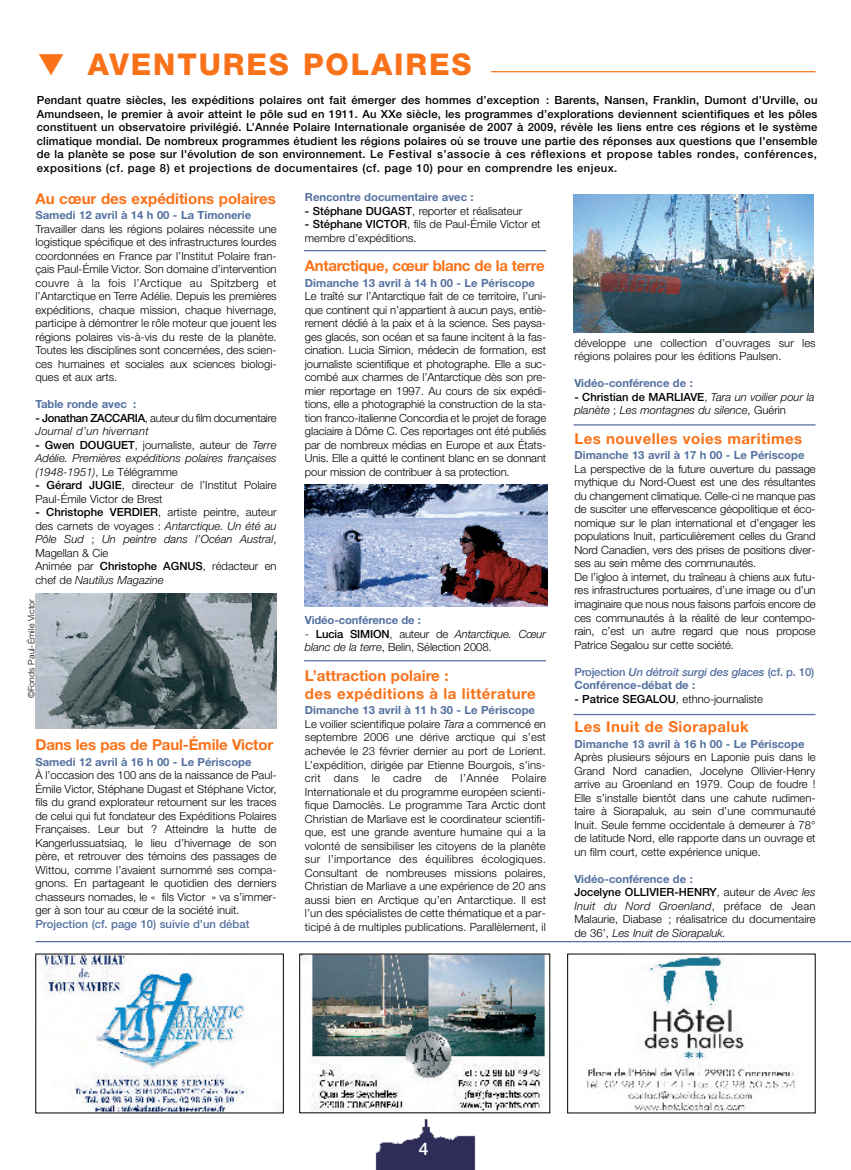
<style>
.page{position:relative;width:851px;height:1170px;background:#fff}
.page>*{position:absolute;margin:0;border:0;box-sizing:border-box;transform-origin:0 0}
.t1{font:800 30px "Helvetica Neue";letter-spacing:.065em;color:#f97219}
.t2{font:500 17.5px "Helvetica Neue";color:#fff}
.t3{font:700 15px/18px "Helvetica Neue";letter-spacing:.03em;color:#f97219}
.t4{font:700 15px "Helvetica Neue";color:#f97219}
.t5{font:700 15px "Helvetica Neue";letter-spacing:-.02em;color:#f97219}
.t6{font:300 11.25px/13.5px "Helvetica Neue";color:#000}
.t7{font:500 11.25px/13.5px "Helvetica Neue";letter-spacing:.045em;color:#000;text-align:justify}
.t8{font:700 11.25px "Helvetica Neue";color:#5471a0}
.t9{font:italic 300 11.25px/13.5px "Helvetica Neue";color:#000;text-align:justify}
.t10{font:300 11.25px/13.5px "Helvetica Neue";letter-spacing:-.03em;color:#000}
.t11{font:italic 500 11.25px/13.5px "Helvetica Neue";letter-spacing:-.015em;color:#5471a0}
.t12{font:500 11.25px "Helvetica Neue";color:#5471a0}
.t13{font:300 8.75px "Helvetica Neue";letter-spacing:.01em;color:#000}
.s1{font-weight:500}
.s2{font-style:italic}
.s3{font-weight:500;font-style:normal}
.s4{font-style:normal}
.s5{font-weight:700;color:#5471a0}
.s6{font-weight:700;font-style:normal}
</style>
<div class="page">
<img style="left:41px;top:955px;width:205px;height:156px">
<img style="left:302px;top:955px;width:246px;height:155px">
<img style="left:587px;top:955px;width:208px;height:156px">
<img style="left:375px;top:1119px;width:101px;height:50px">
<hr style="left:491px;top:71px;width:324px;height:1px;background:#f97219">
<hr style="left:573px;top:713px;width:242px;height:2px;background:#5471a0">
<hr style="left:304px;top:660px;width:242px;height:1px;background:#5471a0">
<hr style="left:304px;top:250px;width:242px;height:1px;background:#5471a0">
<hr style="left:573px;top:424px;width:242px;height:1px;background:#5471a0">
<img style="left:35px;top:594px;width:241px;height:134px">
<img style="left:304px;top:484px;width:243px;height:122px">
<img style="left:573px;top:195px;width:240px;height:137px">
<hr style="left:35px;top:940px;width:815px;height:2px;background:#5471a0">
<h1 class="t1" style="left:38px;top:53px;width:435px">▼ AVENTURES POLAIRES</h1>
<p class="t7" style="left:37px;top:94px;width:782px">Pendant quatre siècles, les expéditions polaires ont fait émerger des hommes d’exception : Barents, Nansen, Franklin, Dumont d’Urville, ou Amundseen, le premier à avoir atteint le pôle sud en 1911. Au XXe siècle, les programmes d’explorations deviennent scientifiques et les pôles constituent un observatoire privilégié. L’Année Polaire Internationale organisée de 2007 à 2009, révèle les liens entre ces régions et le système climatique mondial. De nombreux programmes étudient les régions polaires où se trouve une partie des réponses aux questions que l'ensemble de la planète se pose sur l'évolution de son environnement. Le Festival s’associe à ces réflexions et propose tables rondes, conférences, expositions (cf. page 8) et projections de documentaires (cf. page 10) pour en comprendre les enjeux.</p>
<h3 class="t4" style="left:35px;top:193px;width:242px">Au cœur des expéditions polaires</h3>
<p class="t8" style="left:35px;top:211px;width:217px">Samedi 12 avril à 14 h 00 - La Timonerie</p>
<p class="t6" style="left:35px;top:223px;width:243px;text-align:justify">Travailler dans les régions polaires nécessite une logistique spécifique et des infrastructures lourdes coordonnées en France par l’Institut Polaire fran&shy;çais Paul-Émile Victor. Son domaine d’intervention couvre à la fois l’Arctique au Spitzberg et l’Antarctique en Terre Adélie. Depuis les premières expéditions, chaque mission, chaque hivernage, participe à démontrer le rôle moteur que jouent les régions polaires vis-à-vis du reste de la planète.<br>Toutes les disciplines sont concernées, des scien&shy;ces humaines et sociales aux sciences biologi&shy;ques et aux arts.</p>
<p class="t8" style="left:35px;top:400px;width:102px">Table ronde avec :</p>
<p class="t10" style="left:35px;top:412px;width:242px"><span class="s1">- Jonathan ZACCARIA</span>, auteur du film documentaire<br><span class="s2">Journal d’un hivernant</span></p>
<p class="t9" style="left:35px;top:439px;width:243px"><span class="s3">- Gwen DOUGUET</span><span class="s4">, journaliste, auteur de</span> Terre Adélie. Premières expéditions polaires françaises (1948-1951)<span class="s4">, Le Télégramme</span></p>
<p class="t6" style="left:35px;top:479px;width:243px"><span class="s1">- Gérard JUGIE</span>, directeur de l’Institut Polaire<br>Paul-Émile Victor de Brest</p>
<p class="t6" style="left:35px;top:506px;width:242px"><span class="s1">- Christophe VERDIER</span>, artiste peintre, auteur des carnets de voyages : <span class="s2">Antarctique. Un été au Pôle Sud</span> ; <span class="s2">Un peintre dans l’Océan Austral</span>, Magellan &amp; Cie<br>Animée par <span class="s1">Christophe AGNUS</span>, rédacteur en chef de <span class="s2">Nautilus Magazine</span></p>
<p class="t13" style="left:28px;top:698px;width:101px;rotate:-90deg">©Fonds Paul-Émile Victor</p>
<h3 class="t4" style="left:35px;top:739px;width:239px">Dans les pas de Paul-Émile Victor</h3>
<p class="t8" style="left:35px;top:757px;width:217px">Samedi 12 avril à 16 h 00 - Le Périscope</p>
<p class="t6" style="left:35px;top:769px;width:243px;text-align:justify">À l’occasion des 100 ans de la naissance de Paul-Émile Victor, Stéphane Dugast et Stéphane Victor, fils du grand explorateur retournent sur les traces de celui qui fut fondateur des Expéditions Polaires Françaises. Leur but ? Atteindre la hutte de Kangerlussuatsiaq, le lieu d’hivernage de son père, et retrouver des témoins des passages de Wittou, comme l’avaient surnommé ses compa&shy;gnons. En partageant le quotidien des derniers chasseurs nomades, le « fils Victor » va s’immer&shy;ger à son tour au cœur de la société inuit.</p>
<p class="t12" style="left:35px;top:919px;width:215px">Projection (cf. page 10) suivie d’un débat</p>
<p class="t8" style="left:305px;top:193px;width:170px">Rencontre documentaire avec :</p>
<p class="t6" style="left:305px;top:205px;width:219px"><span class="s1">- Stéphane DUGAST</span>, reporter et réalisateur</p>
<p class="t6" style="left:305px;top:218px;width:237px"><span class="s1">- Stéphane VICTOR</span>, fils de Paul-Émile Victor et membre d’expéditions.</p>
<h3 class="t5" style="left:305px;top:261px;width:241px">Antarctique, cœur blanc de la terre</h3>
<p class="t8" style="left:305px;top:279px;width:231px">Dimanche 13 avril à 14 h 00 - Le Périscope</p>
<p class="t6" style="left:305px;top:290px;width:243px;text-align:justify">Le traîté sur l’Antarctique fait de ce territoire, l’uni&shy;que continent qui n’appartient à aucun pays, entiè&shy;rement dédié à la paix et à la science. Ses paysa&shy;ges glacés, son océan et sa faune incitent à la fas&shy;cination. Lucia Simion, médecin de formation, est journaliste scientifique et photographe. Elle a suc&shy;combé aux charmes de l’Antarctique dès son pre&shy;mier reportage en 1997. Au cours de six expédi&shy;tions, elle a photographié la construction de la sta&shy;tion franco-italienne Concordia et le projet de forage glaciaire à Dôme C. Ces reportages ont été publiés par de nombreux médias en Europe et aux États-Unis. Elle a quitté le continent blanc en se donnant pour mission de contribuer à sa protection.</p>
<p class="t8" style="left:305px;top:616px;width:117px">Vidéo-conférence de :</p>
<p class="t6" style="left:305px;top:628px;width:242px">- <span class="s1">Lucia SIMION</span>, auteur de <span class="s2">Antarctique. Cœur blanc de la terre</span>, Belin, Sélection 2008.</p>
<h3 class="t3" style="left:305px;top:668px;width:232px">L’attraction polaire :<br>des expéditions à la littérature</h3>
<p class="t6" style="left:305px;top:704px;width:243px"><span class="s5">Dimanche 13 avril à 11 h 30 - Le Périscope </span>Le voilier scientifique polaire <span class="s2">Tara</span> a commencé en septembre 2006 une dérive arctique qui s’est achevée le 23 février dernier au port de Lorient.<br>L’expédition, dirigée par Etienne Bourgois, s’ins&shy;crit dans le cadre de l’Année Polaire Internationale et du programme européen scienti&shy;fique Damoclès. Le programme Tara Arctic dont Christian de Marliave est le coordinateur scientifi&shy;que, est une grande aventure humaine qui a la volonté de sensibiliser les citoyens de la planète sur l’importance des équilibres écologiques.<br>Consultant de nombreuses missions polaires, Christian de Marliave a une expérience de 20 ans aussi bien en Arctique qu’en Antarctique. Il est l’un des spécialistes de cette thématique et a par&shy;ticipé à de multiples publications. Parallèlement, il</p>
<p class="t6" style="left:574px;top:337px;width:243px">développe une collection d’ouvrages sur les régions polaires pour les éditions Paulsen.</p>
<p class="t8" style="left:574px;top:379px;width:120px">Vidéo-conférence de :</p>
<p class="t9" style="left:574px;top:391px;width:242px"><span class="s3">- Christian de MARLIAVE</span><span class="s4">,</span> Tara un voilier pour la planète <span class="s4">;</span> Les montagnes du silence<span class="s4">, Guérin</span></p>
<h3 class="t3" style="left:574px;top:431px;width:229px">Les nouvelles voies maritimes</h3>
<p class="t8" style="left:574px;top:451px;width:231px">Dimanche 13 avril à 17 h 00 - Le Périscope</p>
<p class="t6" style="left:574px;top:463px;width:243px">La perspective de la future ouverture du passage mythique du Nord-Ouest est une des résultantes du changement climatique. Celle-ci ne manque pas de susciter une effervescence géopolitique et éco&shy;nomique sur le plan international et d’engager les populations Inuit, particulièrement celles du Grand Nord Canadien, vers des prises de positions diver&shy;ses au sein même des communautés.<br>De l’igloo à internet, du traîneau à chiens aux futu&shy;res infrastructures portuaires, d’une image ou d’un imaginaire que nous nous faisons parfois encore de ces communautés à la réalité de leur contempo&shy;rain, c’est un autre regard que nous propose Patrice Segalou sur cette société.</p>
<p class="t11" style="left:574px;top:665px;width:241px"><span class="s4">Projection</span> Un détroit surgi des glaces <span class="s4">(cf. p. 10)<br></span><span class="s6">Conférence-débat de :</span></p>
<p class="t6" style="left:574px;top:692px;width:190px"><span class="s1">- Patrice SEGALOU</span>, ethno-journaliste</p>
<h3 class="t3" style="left:574px;top:719px;width:176px">Les Inuit de Siorapaluk</h3>
<p class="t8" style="left:574px;top:739px;width:231px">Dimanche 13 avril à 16 h 00 - Le Périscope</p>
<p class="t6" style="left:574px;top:751px;width:243px;text-align:justify">Après plusieurs séjours en Laponie puis dans le Grand Nord canadien, Jocelyne Ollivier-Henry arrive au Groenland en 1979. Coup de foudre !<br>Elle s’installe bientôt dans une cahute rudimen&shy;taire à Siorapaluk, au sein d’une communauté Inuit. Seule femme occidentale à demeurer à 78° de latitude Nord, elle rapporte dans un ouvrage et un film court, cette expérience unique.</p>
<p class="t6" style="left:574px;top:872px;width:243px"><span class="s5">Vidéo-conférence de :<br></span><span class="s1">Jocelyne OLLIVIER-HENRY</span>, auteur de <span class="s2">Avec les Inuit du Nord Groenland</span>, préface de Jean Malaurie, Diabase ; réalisatrice du documentaire de 36’, <span class="s2">Les Inuit de Siorapaluk.</span></p>
<h2 class="t2" style="left:419px;top:1142px;width:11px">4</h2>
</div>
